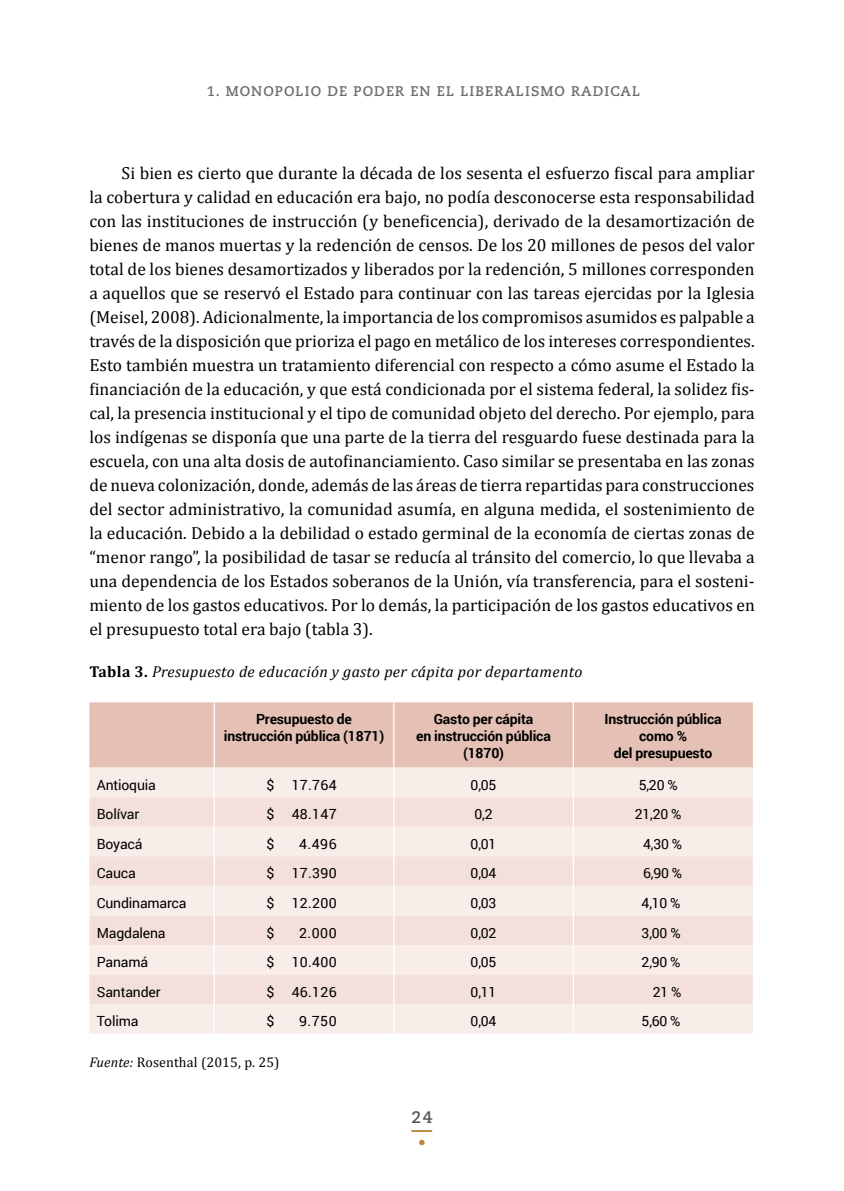
<style>
.page{position:relative;width:844px;height:1191px;background:#fff}
.page>*{position:absolute;margin:0;border:0;box-sizing:border-box;transform-origin:0 0}
.t1{font:700 21px "Caecilia LT Std";color:#b8853d}
.t2{font:17.5px/24px "Cambria";letter-spacing:.005em;color:#000;text-align:justify}
.t3{font:700 16.62px "Caecilia LT Std";color:#565655}
.t4{font:italic 15.75px "Cambria";letter-spacing:.02em;color:#000}
.t5{font:700 15.75px "Caecilia LT Std";color:#b8853d}
.t6{font:14px "Roboto";letter-spacing:-.01em;color:#000}
.t7{font:700 14px/16.8px "Roboto";letter-spacing:-.01em;color:#000;text-align:center}
.t8{font:700 14px "Caecilia LT Std";letter-spacing:.075em;color:#6e6e6e}
.t9{font:14px "Cambria";letter-spacing:.01em;color:#000}
.s1{font-weight:700;font-style:normal}
.s2{font-style:italic}
</style>
<div class="page">
<div style="left:89px;top:702px;width:663px;height:65px;background:#e5c1b5"></div>
<div style="left:89px;top:767px;width:663px;height:266px;background:#f8ede9"></div>
<svg style="left:89px;top:797px;width:663px;height:207px;background:#f5e5e0"></svg>
<hr style="left:213px;top:702px;width:2px;height:65px;background:#fff">
<hr style="left:393px;top:702px;width:1px;height:65px;background:#fff">
<hr style="left:572px;top:702px;width:2px;height:65px;background:#fff">
<hr style="left:213px;top:767px;width:2px;height:30px;background:#fff">
<hr style="left:393px;top:767px;width:1px;height:30px;background:#fff">
<hr style="left:572px;top:767px;width:2px;height:30px;background:#fff">
<hr style="left:213px;top:797px;width:2px;height:29px;background:#fff">
<svg style="left:393px;top:797px;width:1px;height:29px"></svg>
<hr style="left:572px;top:797px;width:2px;height:29px;background:#fff">
<hr style="left:213px;top:826px;width:2px;height:30px;background:#fff">
<hr style="left:393px;top:826px;width:1px;height:30px;background:#fff">
<hr style="left:572px;top:826px;width:2px;height:30px;background:#fff">
<hr style="left:213px;top:856px;width:2px;height:30px;background:#fff">
<hr style="left:393px;top:856px;width:1px;height:30px;background:#fff">
<hr style="left:572px;top:856px;width:2px;height:30px;background:#fff">
<hr style="left:213px;top:886px;width:2px;height:29px;background:#fff">
<svg style="left:393px;top:886px;width:1px;height:29px"></svg>
<hr style="left:572px;top:886px;width:2px;height:29px;background:#fff">
<hr style="left:213px;top:915px;width:2px;height:30px;background:#fff">
<hr style="left:393px;top:915px;width:1px;height:30px;background:#fff">
<hr style="left:572px;top:915px;width:2px;height:30px;background:#fff">
<hr style="left:213px;top:945px;width:2px;height:29px;background:#fff">
<svg style="left:393px;top:945px;width:1px;height:29px"></svg>
<hr style="left:572px;top:945px;width:2px;height:29px;background:#fff">
<hr style="left:213px;top:974px;width:2px;height:30px;background:#fff">
<hr style="left:393px;top:974px;width:1px;height:30px;background:#fff">
<hr style="left:572px;top:974px;width:2px;height:30px;background:#fff">
<hr style="left:213px;top:1004px;width:2px;height:29px;background:#fff">
<svg style="left:393px;top:1004px;width:1px;height:29px"></svg>
<hr style="left:572px;top:1004px;width:2px;height:29px;background:#fff">
<p class="t8" style="left:207px;top:83px;width:435px">1. MONOPOLIO DE PODER EN EL LIBERALISMO RADICAL</p>
<p class="t2" style="left:89px;top:161px;width:666px;text-indent:32px">Si bien es cierto que durante la década de los sesenta el esfuerzo fiscal para ampliar la cobertura y calidad en educación era bajo, no podía desconocerse esta responsabilidad con las instituciones de instrucción (y beneficencia), derivado de la desamortización de bienes de manos muertas y la redención de censos. De los 20 millones de pesos del valor total de los bienes desamortizados y liberados por la redención, 5 millones corresponden a aquellos que se reservó el Estado para continuar con las tareas ejercidas por la Iglesia (Meisel, 2008). Adicionalmente, la importancia de los compromisos asumidos es palpable a través de la disposición que prioriza el pago en metálico de los intereses correspondientes.<br>Esto también muestra un tratamiento diferencial con respecto a cómo asume el Estado la financiación de la educación, y que está condicionada por el sistema federal, la solidez fis&shy;cal, la presencia institucional y el tipo de comunidad objeto del derecho. Por ejemplo, para los indígenas se disponía que una parte de la tierra del resguardo fuese destinada para la escuela, con una alta dosis de autofinanciamiento. Caso similar se presentaba en las zonas de nueva colonización, donde, además de las áreas de tierra repartidas para construcciones del sector administrativo, la comunidad asumía, en alguna medida, el sostenimiento de la educación. Debido a la debilidad o estado germinal de la economía de ciertas zonas de “menor rango”, la posibilidad de tasar se reducía al tránsito del comercio, lo que llevaba a una dependencia de los Estados soberanos de la Unión, vía transferencia, para el sosteni&shy;miento de los gastos educativos. Por lo demás, la participación de los gastos educativos en el presupuesto total era bajo (tabla 3).</p>
<p class="t4" style="left:89px;top:662px;width:494px"><span class="s1">Tabla 3.</span> Presupuesto de educación y gasto per cápita por departamento</p>
<p class="t7" style="left:224px;top:710px;width:162px">Presupuesto de instrucción pública (1871)</p>
<p class="t7" style="left:416px;top:710px;width:136px">Gasto per cápita<br>en instrucción pública (1870)</p>
<p class="t7" style="left:604px;top:710px;width:118px">Instrucción pública como %<br>del presupuesto</p>
<p class="t6" style="left:97px;top:775px;width:61px">Antioquia</p>
<p class="t6" style="left:266px;top:775px;width:72px">$ 17.764</p>
<p class="t6" style="left:470px;top:775px;width:27px">0,05</p>
<p class="t6" style="left:638px;top:775px;width:40px">5,20 %</p>
<p class="t6" style="left:97px;top:804px;width:44px">Bolívar</p>
<p class="t6" style="left:266px;top:804px;width:72px">$ 48.147</p>
<p class="t6" style="left:474px;top:804px;width:20px">0,2</p>
<p class="t6" style="left:634px;top:804px;width:48px">21,20 %</p>
<p class="t6" style="left:97px;top:834px;width:47px">Boyacá</p>
<p class="t6" style="left:266px;top:834px;width:9px">$</p>
<p class="t6" style="left:299px;top:834px;width:39px">4.496</p>
<p class="t6" style="left:470px;top:834px;width:27px">0,01</p>
<p class="t6" style="left:643px;top:834px;width:40px">4,30 %</p>
<p class="t6" style="left:97px;top:863px;width:40px">Cauca</p>
<p class="t6" style="left:266px;top:863px;width:72px">$ 17.390</p>
<p class="t6" style="left:470px;top:863px;width:27px">0,04</p>
<p class="t6" style="left:643px;top:863px;width:40px">6,90 %</p>
<p class="t6" style="left:97px;top:893px;width:91px">Cundinamarca</p>
<p class="t6" style="left:266px;top:893px;width:72px">$ 12.200</p>
<p class="t6" style="left:470px;top:893px;width:27px">0,03</p>
<p class="t6" style="left:641px;top:893px;width:40px">4,10 %</p>
<p class="t6" style="left:97px;top:922px;width:70px">Magdalena</p>
<p class="t6" style="left:266px;top:922px;width:9px">$</p>
<p class="t6" style="left:299px;top:922px;width:39px">2.000</p>
<p class="t6" style="left:470px;top:922px;width:27px">0,02</p>
<p class="t6" style="left:641px;top:922px;width:40px">3,00 %</p>
<p class="t6" style="left:97px;top:952px;width:53px">Panamá</p>
<p class="t6" style="left:266px;top:952px;width:72px">$ 10.400</p>
<p class="t6" style="left:470px;top:952px;width:27px">0,05</p>
<p class="t6" style="left:641px;top:952px;width:40px">2,90 %</p>
<p class="t6" style="left:97px;top:981px;width:65px">Santander</p>
<p class="t6" style="left:266px;top:981px;width:72px">$ 46.126</p>
<p class="t6" style="left:470px;top:981px;width:27px">0,11</p>
<p class="t6" style="left:652px;top:981px;width:30px">21 %</p>
<p class="t6" style="left:97px;top:1011px;width:43px">Tolima</p>
<p class="t6" style="left:266px;top:1011px;width:9px">$</p>
<p class="t6" style="left:299px;top:1011px;width:39px">9.750</p>
<p class="t6" style="left:470px;top:1011px;width:27px">0,04</p>
<p class="t6" style="left:641px;top:1011px;width:40px">5,60 %</p>
<p class="t9" style="left:89px;top:1053px;width:192px"><span class="s2">Fuente:</span> Rosenthal (2015, p. 25)</p>
<p class="t3" style="left:411px;top:1107px;width:23px">24</p>
<p class="t1" style="left:411px;top:1117px;width:22px">—</p>
<p class="t5" style="left:418px;top:1132px;width:9px">•</p>
</div>
